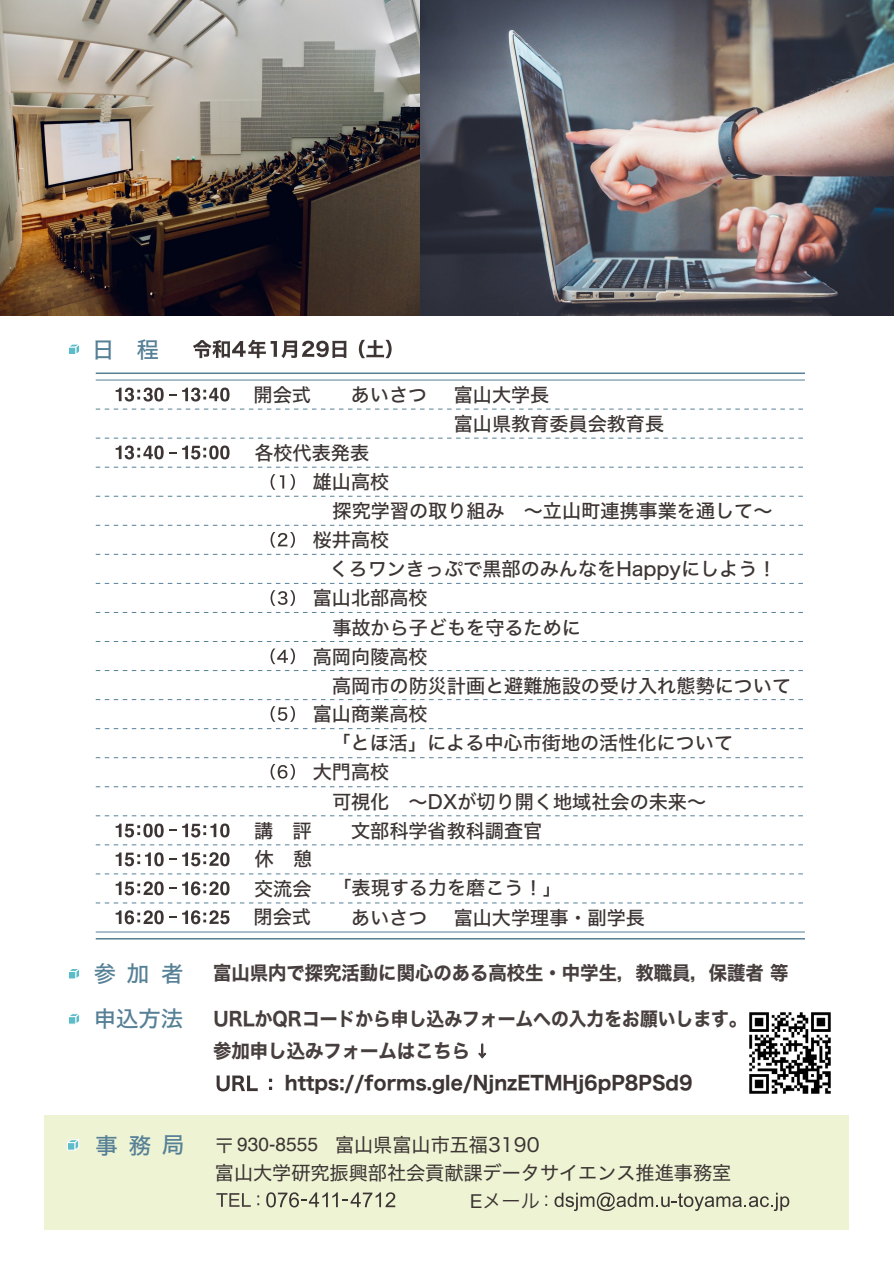
<style>
.page{position:relative;width:894px;height:1263px;background:#fff}
.page>*{position:absolute;margin:0;border:0;box-sizing:border-box;transform-origin:0 0}
.t1{font:22.35px "Hiragino Sans W5";letter-spacing:.47em;color:#558096}
.t2{font:19.05px/29.5px "Hiragino Sans W5";color:#3c3533}
.t3{font:19.05px "Hiragino Sans W7";color:#473f3d;scale:.96 1}
.t4{font:19.05px/27.5px "Hiragino Sans W4";color:#3c3533}
.t5{font:19.05px "Hiragino Sans W7";color:#3c3533;scale:.96 1}
.t6{font:19.05px "Hiragino Sans W7";color:#473f3d;scale:.93 1}
.t7{font:19.05px "Helvetica";color:#3c3533}
.t8{font:19.05px "Hira Kaku Pro N W3";color:#3c3533}
.s1{font-family:"Hiragino Sans W4";color:#473f3d}
.s2{font-family:"Helvetica"}
</style>
<div class="page">
<div style="left:45px;top:1115px;width:803px;height:114px;background:#eef3d4"></div>
<svg style="left:67px;top:1139px;width:12px;height:12px"></svg>
<svg style="left:216px;top:1193px;width:35px;height:14px"></svg>
<svg style="left:266px;top:1192px;width:129px;height:15px"></svg>
<svg style="left:554px;top:1192px;width:235px;height:19px"></svg>
<svg style="left:69px;top:344px;width:11px;height:10px"></svg>
<svg style="left:193px;top:340px;width:153px;height:18px"></svg>
<svg style="left:359px;top:340px;width:32px;height:18px"></svg>
<svg style="left:69px;top:969px;width:11px;height:10px"></svg>
<svg style="left:69px;top:1014px;width:11px;height:10px"></svg>
<svg style="left:216px;top:1075px;width:41px;height:16px"></svg>
<svg style="left:269px;top:1079px;width:3px;height:11px"></svg>
<svg style="left:116px;top:823px;width:113px;height:14px"></svg>
<svg style="left:116px;top:852px;width:113px;height:14px"></svg>
<svg style="left:116px;top:881px;width:113px;height:14px"></svg>
<svg style="left:116px;top:910px;width:113px;height:14px"></svg>
<hr style="left:96px;top:372px;width:708px;height:2px;background:#558096">
<hr style="left:96px;top:380px;width:708px;height:1px;background:#558096">
<svg style="left:96px;top:409px;width:707px;height:1px"></svg>
<svg style="left:96px;top:438px;width:707px;height:1px"></svg>
<svg style="left:96px;top:467px;width:707px;height:1px"></svg>
<svg style="left:96px;top:496px;width:707px;height:1px"></svg>
<svg style="left:96px;top:525px;width:707px;height:1px"></svg>
<svg style="left:96px;top:554px;width:707px;height:1px"></svg>
<svg style="left:96px;top:583px;width:707px;height:1px"></svg>
<svg style="left:96px;top:612px;width:707px;height:1px"></svg>
<svg style="left:96px;top:641px;width:707px;height:1px"></svg>
<svg style="left:96px;top:670px;width:707px;height:1px"></svg>
<svg style="left:96px;top:699px;width:707px;height:1px"></svg>
<svg style="left:96px;top:728px;width:707px;height:1px"></svg>
<svg style="left:96px;top:757px;width:707px;height:1px"></svg>
<svg style="left:96px;top:873px;width:707px;height:1px"></svg>
<svg style="left:96px;top:903px;width:707px;height:1px"></svg>
<svg style="left:96px;top:786px;width:707px;height:1px"></svg>
<svg style="left:96px;top:815px;width:707px;height:1px"></svg>
<svg style="left:96px;top:844px;width:707px;height:1px"></svg>
<hr style="left:96px;top:938px;width:708px;height:1px;background:#558096">
<hr style="left:96px;top:932px;width:708px;height:1px;background:#558096">
<svg style="left:270px;top:474px;width:14px;height:16px"></svg>
<svg style="left:290px;top:474px;width:5px;height:16px"></svg>
<svg style="left:270px;top:532px;width:25px;height:16px"></svg>
<svg style="left:270px;top:590px;width:25px;height:16px"></svg>
<svg style="left:270px;top:648px;width:25px;height:16px"></svg>
<svg style="left:270px;top:706px;width:25px;height:16px"></svg>
<svg style="left:270px;top:764px;width:25px;height:16px"></svg>
<svg style="left:116px;top:388px;width:113px;height:14px"></svg>
<svg style="left:116px;top:445px;width:113px;height:14px"></svg>
<img style="left:0;top:0;width:893px;height:315px">
<img style="left:749px;top:1012px;width:82px;height:82px">
<svg style="left:478px;top:1043px;width:9px;height:16px"></svg>
<p class="t1" style="left:92px;top:338px;width:68px">日 程</p>
<p class="t2" style="left:253px;top:380px;width:59px">開会式</p>
<p class="t2" style="left:350px;top:380px;width:78px">あいさつ</p>
<p class="t2" style="left:254px;top:438px;width:116px">各校代表発表</p>
<p class="t2" style="left:453px;top:380px;width:97px">富山大学長</p>
<p class="t2" style="left:453px;top:409px;width:212px">富山県教育委員会教育長</p>
<p class="t2" style="left:332px;top:467px;width:441px;text-indent:-20px">雄山高校<br>探究学習の取り組み 〜立山町連携事業を通して〜</p>
<p class="t2" style="left:329px;top:525px;width:448px;line-height:29px;text-indent:-17px">桜井高校<br>くろワンきっぷで黒部のみんなをHappyにしよう！</p>
<p class="t2" style="left:332px;top:583px;width:250px;text-indent:-20px">富山北部高校<br>事故から子どもを守るために</p>
<p class="t2" style="left:332px;top:642px;width:460px;text-indent:-19px">高岡向陵高校<br>高岡市の防災計画と避難施設の受け入れ態勢について</p>
<p class="t2" style="left:331px;top:700px;width:403px;line-height:28.8px;text-indent:-19px">富山商業高校<br>「とほ活」による中心市街地の活性化について</p>
<p class="t2" style="left:332px;top:757px;width:375px;text-indent:-19px">大門高校<br>可視化 〜DXが切り開く地域社会の未来〜</p>
<p class="t2" style="left:254px;top:816px;width:59px">講 評</p>
<p class="t2" style="left:351px;top:816px;width:193px">文部科学省教科調査官</p>
<p class="t2" style="left:253px;top:845px;width:60px;line-height:29.1px;text-align:justify">休 憩交流会閉会式</p>
<p class="t2" style="left:332px;top:873px;width:231px">「表現する力を磨こう！」</p>
<p class="t2" style="left:351px;top:903px;width:78px">あいさつ</p>
<p class="t2" style="left:453px;top:903px;width:193px">富山大学理事・副学長</p>
<p class="t1" style="left:94px;top:962px;width:91px">参加者</p>
<p class="t3" style="left:213px;top:963px;width:600px">富山県内で探究活動に関心のある高校生・中学生，教職員，保護者等</p>
<p class="t1" style="left:94px;top:1008px;width:91px">申込方法</p>
<p class="t3" style="left:213px;top:1041px;width:269px">参加申し込みフォームはこちら</p>
<p class="t5" style="left:285px;top:1073px;width:426px">https://forms.gle/NjnzETMHj6pP8PSd9</p>
<p class="t6" style="left:213px;top:1009px;width:574px">URLかQRコードから申し込みフォームへの入力をお願いします。</p>
<p class="t1" style="left:95px;top:1134px;width:90px">事務局</p>
<p class="t4" style="left:215px;top:1131px;width:517px;text-indent:120px">富山県富山市五福3190<br>富山大学研究振興部社会貢献課データサイエンス推進事務室</p>
<p class="t7" style="left:214px;top:1137px;width:105px"><span class="s1">〒</span> 930-8555</p>
<p class="t8" style="left:469px;top:1191px;width:72px"><span class="s2">E</span>メール</p>
</div>
